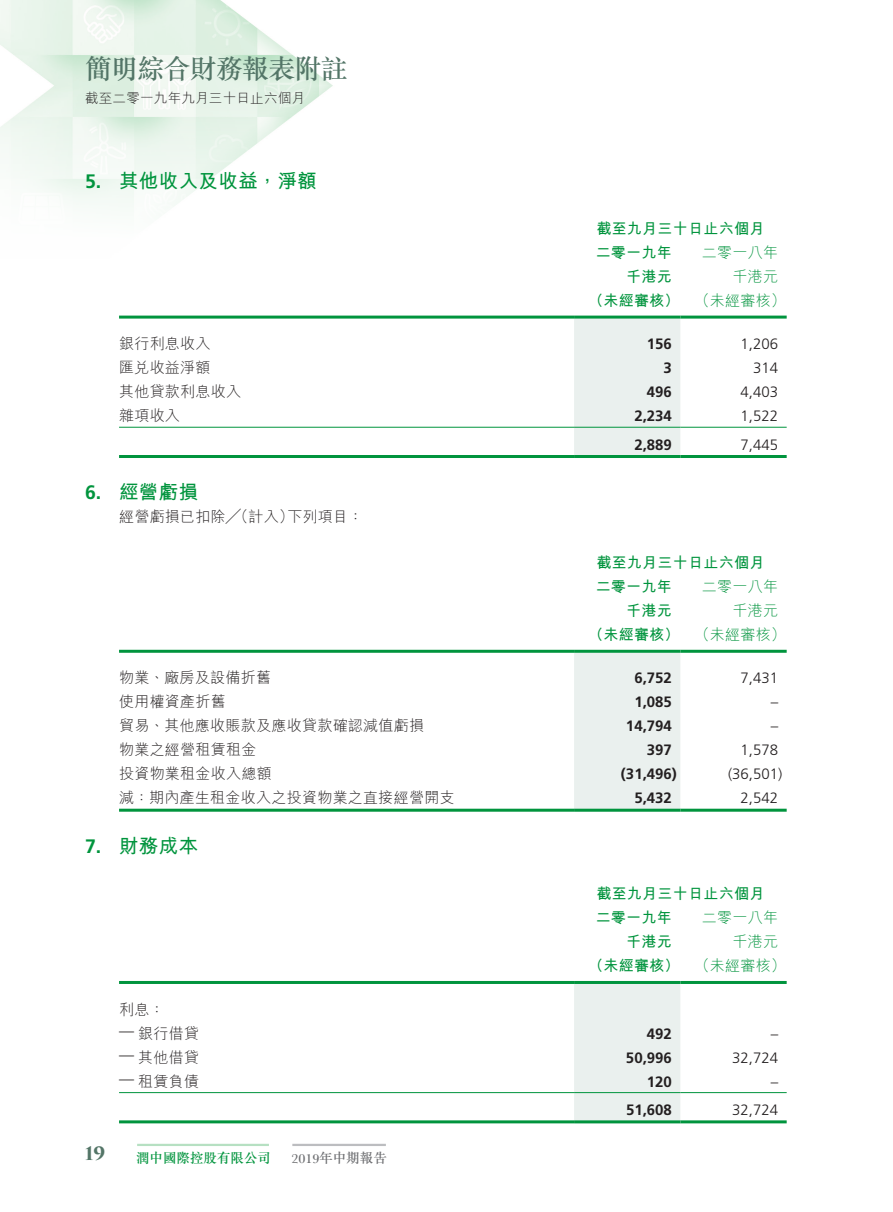
<style>
.page{position:relative;width:893px;height:1212px;background:#fff}
.page>*{position:absolute;margin:0;border:0;box-sizing:border-box;transform-origin:0 0}
.t1{font:500 27px "M Sung HK";letter-spacing:-.03em;color:#537567}
.t2{font:700 19.5px "M Hei HK";letter-spacing:.02em;color:#00943d}
.t3{font:700 19.5px "Frutiger LT Std";color:#00943d}
.t4{font:700 18px "Trajan Pro 3";color:#537567}
.t5{font:300 15px "M Hei HK";letter-spacing:.02em;color:#231f20}
.t6{font:700 15px/24px "M Hei HK";letter-spacing:.02em;color:#00943d}
.t7{font:700 15px "Frutiger LT Std";color:#231f20}
.t8{font:300 15px "Frutiger LT Std";color:#231f20}
.t9{font:300 15px "M Hei HK";letter-spacing:.02em;color:#00943d}
.t10{font:300 13.5px "M Hei HK";letter-spacing:.02em;color:#231f20}
.t11{font:500 13.5px "M Sung HK";color:#00943d}
.t12{font:500 13.5px "M Sung HK";color:#6c6d70}
.s1{font-weight:300}
</style>
<div class="page">
<img style="left:0;top:0;width:333px;height:206px">
<hr style="left:137px;top:1144px;width:132px;height:2px;background:#b6e0c2">
<hr style="left:292px;top:1144px;width:94px;height:2px;background:#bcbdc0">
<div style="left:574px;top:319px;width:106px;height:136px;background:#eaf0ee"></div>
<hr style="left:119px;top:316px;width:455px;height:3px;background:#00943d">
<hr style="left:574px;top:316px;width:106px;height:3px;background:#00943d">
<hr style="left:680px;top:316px;width:107px;height:3px;background:#00943d">
<hr style="left:119px;top:427px;width:455px;height:1px;background:#00943d">
<hr style="left:574px;top:427px;width:106px;height:1px;background:#00943d">
<hr style="left:680px;top:427px;width:107px;height:1px;background:#00943d">
<hr style="left:119px;top:455px;width:455px;height:3px;background:#00943d">
<hr style="left:574px;top:455px;width:106px;height:3px;background:#00943d">
<hr style="left:680px;top:455px;width:107px;height:3px;background:#00943d">
<div style="left:574px;top:653px;width:106px;height:156px;background:#eaf0ee"></div>
<hr style="left:119px;top:650px;width:455px;height:3px;background:#00943d">
<hr style="left:574px;top:650px;width:106px;height:3px;background:#00943d">
<hr style="left:680px;top:650px;width:107px;height:3px;background:#00943d">
<hr style="left:119px;top:809px;width:455px;height:3px;background:#00943d">
<hr style="left:574px;top:809px;width:106px;height:3px;background:#00943d">
<hr style="left:680px;top:809px;width:107px;height:3px;background:#00943d">
<div style="left:574px;top:984px;width:106px;height:136px;background:#eaf0ee"></div>
<hr style="left:119px;top:981px;width:455px;height:3px;background:#00943d">
<hr style="left:574px;top:981px;width:106px;height:3px;background:#00943d">
<hr style="left:680px;top:981px;width:107px;height:3px;background:#00943d">
<hr style="left:119px;top:1092px;width:455px;height:1px;background:#00943d">
<hr style="left:574px;top:1092px;width:106px;height:1px;background:#00943d">
<hr style="left:680px;top:1092px;width:107px;height:1px;background:#00943d">
<hr style="left:119px;top:1120px;width:455px;height:3px;background:#00943d">
<hr style="left:574px;top:1120px;width:106px;height:3px;background:#00943d">
<hr style="left:680px;top:1120px;width:107px;height:3px;background:#00943d">
<h1 class="t1" style="left:85px;top:51px;width:264px">簡明綜合財務報表附註</h1>
<p class="t10" style="left:85px;top:92px;width:222px">截至二零一九年九月三十日止六個月</p>
<h2 class="t3" style="left:85px;top:169px;width:18px">5.</h2>
<h2 class="t2" style="left:119px;top:166px;width:199px">其他收入及收益，淨額</h2>
<p class="t5" style="left:119px;top:336px;width:93px">銀行利息收入</p>
<p class="t5" style="left:119px;top:360px;width:93px">匯兌收益淨額</p>
<p class="t5" style="left:119px;top:384px;width:124px">其他貸款利息收入</p>
<p class="t5" style="left:119px;top:408px;width:62px">雜項收入</p>
<h2 class="t3" style="left:85px;top:481px;width:18px">6.</h2>
<h2 class="t2" style="left:119px;top:478px;width:81px">經營虧損</h2>
<p class="t5" style="left:119px;top:508px;width:176px">經營虧損已扣除╱（計入）</p>
<p class="t5" style="left:287px;top:508px;width:77px">下列項目：</p>
<h2 class="t3" style="left:85px;top:835px;width:18px">7.</h2>
<p class="t5" style="left:119px;top:670px;width:154px">物業、廠房及設備折舊</p>
<p class="t5" style="left:119px;top:694px;width:108px">使用權資產折舊</p>
<p class="t5" style="left:119px;top:718px;width:307px">貿易、其他應收賬款及應收貸款確認減值虧損</p>
<p class="t5" style="left:119px;top:742px;width:139px">物業之經營租賃租金</p>
<p class="t5" style="left:119px;top:766px;width:154px">投資物業租金收入總額</p>
<p class="t5" style="left:119px;top:790px;width:337px">減：期內產生租金收入之投資物業之直接經營開支</p>
<h2 class="t2" style="left:119px;top:831px;width:81px">財務成本</h2>
<p class="t5" style="left:119px;top:1001px;width:47px">利息：</p>
<p class="t5" style="left:138px;top:1025px;width:62px">銀行借貸</p>
<p class="t8" style="left:119px;top:1022px;width:16px">—</p>
<p class="t5" style="left:138px;top:1049px;width:62px">其他借貸</p>
<p class="t8" style="left:119px;top:1046px;width:16px">—</p>
<p class="t5" style="left:138px;top:1073px;width:62px">租賃負債</p>
<p class="t8" style="left:119px;top:1070px;width:16px">—</p>
<p class="t4" style="left:85px;top:1140px;width:22px">19</p>
<p class="t11" style="left:136px;top:1149px;width:136px">潤中國際控股有限公司</p>
<p class="t12" style="left:291px;top:1149px;width:97px">2019年中期報告</p>
<p class="t6" style="left:596px;top:215px;width:169px">截至九月三十日止六個月</p>
<p class="t9" style="left:702px;top:245px;width:78px">二零一八年</p>
<p class="t6" style="left:596px;top:239px;width:78px">二零一九年</p>
<p class="t9" style="left:733px;top:269px;width:47px">千港元</p>
<p class="t6" style="left:588px;top:263px;width:199px;text-indent:38px">千港元<br>（未經審核） <span class="s1">（未經審核(</span></p>
<p class="t8" style="left:741px;top:335px;width:39px">1,206</p>
<p class="t7" style="left:647px;top:335px;width:27px">156</p>
<p class="t7" style="left:663px;top:359px;width:10px">3</p>
<p class="t8" style="left:753px;top:359px;width:27px">314</p>
<p class="t7" style="left:647px;top:383px;width:27px">496</p>
<p class="t8" style="left:741px;top:383px;width:39px">4,403</p>
<p class="t7" style="left:634px;top:407px;width:39px">2,234</p>
<p class="t8" style="left:741px;top:407px;width:39px">1,522</p>
<p class="t7" style="left:634px;top:436px;width:39px">2,889</p>
<p class="t8" style="left:741px;top:436px;width:39px">7,445</p>
<p class="t6" style="left:596px;top:549px;width:169px">截至九月三十日止六個月</p>
<p class="t9" style="left:702px;top:579px;width:78px">二零一八年</p>
<p class="t6" style="left:596px;top:573px;width:78px">二零一九年</p>
<p class="t9" style="left:733px;top:603px;width:47px">千港元</p>
<p class="t6" style="left:588px;top:597px;width:199px;text-indent:38px">千港元<br>（未經審核） <span class="s1">（未經審核(</span></p>
<p class="t8" style="left:741px;top:670px;width:39px">7,431</p>
<p class="t7" style="left:634px;top:669px;width:39px">6,752</p>
<p class="t7" style="left:634px;top:693px;width:39px">1,085</p>
<p class="t7" style="left:626px;top:717px;width:47px">14,794</p>
<p class="t7" style="left:647px;top:741px;width:27px">397</p>
<p class="t7" style="left:621px;top:765px;width:57px">)31,496(</p>
<p class="t7" style="left:634px;top:789px;width:39px">5,432</p>
<p class="t8" style="left:771px;top:694px;width:9px">–</p>
<p class="t8" style="left:771px;top:718px;width:9px">–</p>
<p class="t8" style="left:741px;top:742px;width:39px">1,578</p>
<p class="t8" style="left:728px;top:766px;width:56px">)36,501(</p>
<p class="t8" style="left:741px;top:790px;width:39px">2,542</p>
<p class="t6" style="left:596px;top:880px;width:169px">截至九月三十日止六個月</p>
<p class="t9" style="left:702px;top:910px;width:78px">二零一八年</p>
<p class="t6" style="left:596px;top:904px;width:78px">二零一九年</p>
<p class="t9" style="left:733px;top:934px;width:47px">千港元</p>
<p class="t6" style="left:588px;top:928px;width:199px;text-indent:38px">千港元<br>（未經審核） <span class="s1">（未經審核(</span></p>
<p class="t7" style="left:647px;top:1024px;width:27px">492</p>
<p class="t7" style="left:626px;top:1048px;width:47px">50,996</p>
<p class="t7" style="left:647px;top:1072px;width:27px">120</p>
<p class="t7" style="left:626px;top:1101px;width:47px">51,608</p>
<p class="t8" style="left:771px;top:1025px;width:9px">–</p>
<p class="t8" style="left:732px;top:1049px;width:47px">32,724</p>
<p class="t8" style="left:771px;top:1073px;width:9px">–</p>
<p class="t8" style="left:732px;top:1101px;width:47px">32,724</p>
</div>
